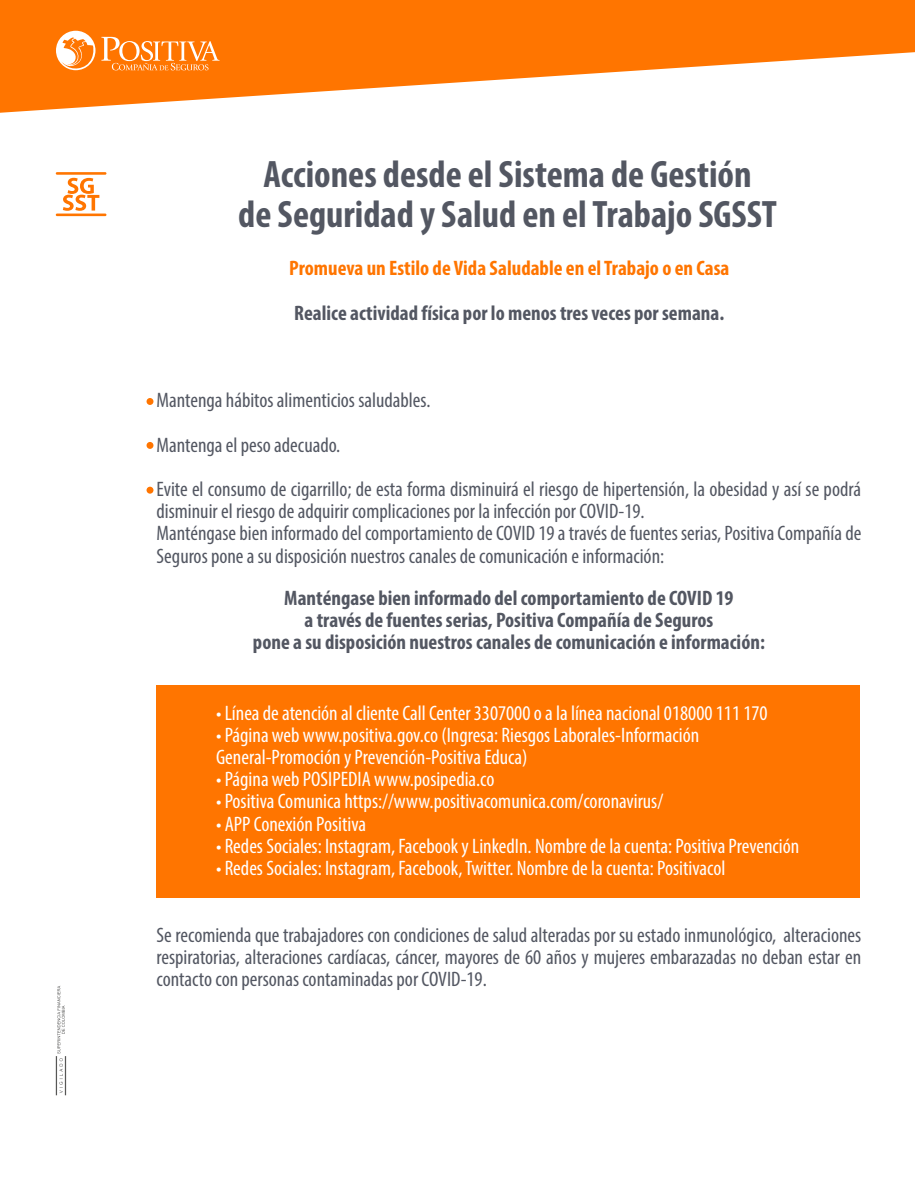
<style>
.page{position:relative;width:915px;height:1191px;background:#fff}
.page>*{position:absolute;margin:0;border:0;box-sizing:border-box;transform-origin:0 0}
.t1{font:700 condensed 38.25px/39.8px "Myriad Pro";color:#535762;text-align:center}
.t2{font:condensed 21px/22.2px "Myriad Pro";color:#535762}
.t3{font:condensed 21px/22.2px "Myriad Pro";color:#fff}
.t4{font:700 condensed 21px/22.2px "Myriad Pro";color:#535762;text-align:center}
.t5{font:700 condensed 21px "Myriad Pro";color:#ff7500}
</style>
<div class="page">
<div style="left:157px;top:685px;width:702px;height:213px;background:#ff7500"></div>
<svg style="left:0;top:0;width:914px;height:113px;fill:#ff7500"></svg>
<svg style="left:101px;top:37px;width:118px;height:33px;background:#ff9338"></svg>
<svg style="left:56px;top:31px;width:39px;height:39px"></svg>
<svg style="left:57px;top:985px;width:8px;height:108px"></svg>
<hr style="left:56px;top:1056px;width:1px;height:39px;background:#575756">
<hr style="left:65px;top:1056px;width:1px;height:39px;background:#575756">
<div style="left:146px;top:398px;width:7px;height:7px;background:#ff7500;border-radius:50%"></div>
<div style="left:146px;top:442px;width:7px;height:7px;background:#ff7500;border-radius:50%"></div>
<div style="left:146px;top:487px;width:7px;height:6px;background:#ff7500;border-radius:50%"></div>
<svg style="left:63px;top:178px;width:36px;height:33px"></svg>
<hr style="left:56px;top:172px;width:50px;height:3px;background:#ff7500">
<hr style="left:56px;top:213px;width:50px;height:3px;background:#ff7500">
<h1 class="t1" style="left:238px;top:153px;width:540px">Acciones desde el Sistema de Gestión<br>de Seguridad y Salud en el Trabajo SGSST</h1>
<p class="t5" style="left:289px;top:255px;width:441px">Promueva un Estilo de Vida Saludable en el Trabajo o en Casa</p>
<p class="t4" style="left:294px;top:301px;width:431px">Realice actividad física por lo menos tres veces por semana.</p>
<p class="t2" style="left:156px;top:378px;width:705px;line-height:44.4px">Mantenga hábitos alimenticios saludables.<br>Mantenga el peso adecuado.<br>Evite el consumo de cigarrillo; de esta forma disminuirá el riesgo de hipertensión, la obesidad y así se podrá</p>
<p class="t2" style="left:156px;top:500px;width:706px">disminuir el riesgo de adquirir complicaciones por la infección por COVID-19.<br>Manténgase bien informado del comportamiento de COVID 19 a través de fuentes serias, Positiva Compañía de<br>Seguros pone a su disposición nuestros canales de comunicación e información:</p>
<p class="t4" style="left:253px;top:586px;width:513px">Manténgase bien informado del comportamiento de COVID 19<br>a través de fuentes serias, Positiva Compañía de Seguros<br>pone a su disposición nuestros canales de comunicación e información:</p>
<p class="t3" style="left:216px;top:701px;width:553px">• Línea de atención al cliente Call Center 3307000 o a la línea nacional 018000 111 170</p>
<p class="t3" style="left:216px;top:723px;width:484px">• Página web www.positiva.gov.co (Ingresa: Riesgos Laborales-Información<br>General-Promoción y Prevención-Positiva Educa)</p>
<p class="t3" style="left:216px;top:768px;width:280px">• Página web POSIPEDIA www.posipedia.co</p>
<p class="t3" style="left:216px;top:790px;width:448px">• Positiva Comunica https://www.positivacomunica.com/coronavirus/</p>
<p class="t3" style="left:216px;top:812px;width:152px">• APP Conexión Positiva</p>
<p class="t3" style="left:216px;top:834px;width:584px">• Redes Sociales: Instagram, Facebook y LinkedIn. Nombre de la cuenta: Positiva Prevención</p>
<p class="t3" style="left:216px;top:856px;width:510px">• Redes Sociales: Instagram, Facebook, Twitter. Nombre de la cuenta: Positivacol</p>
<p class="t2" style="left:156px;top:923px;width:706px;text-align:justify">Se recomienda que trabajadores con condiciones de salud alteradas por su estado inmunológico, alteraciones respiratorias, alteraciones cardíacas, cáncer, mayores de 60 años y mujeres embarazadas no deban estar en contacto con personas contaminadas por COVID-19.</p>
</div>
